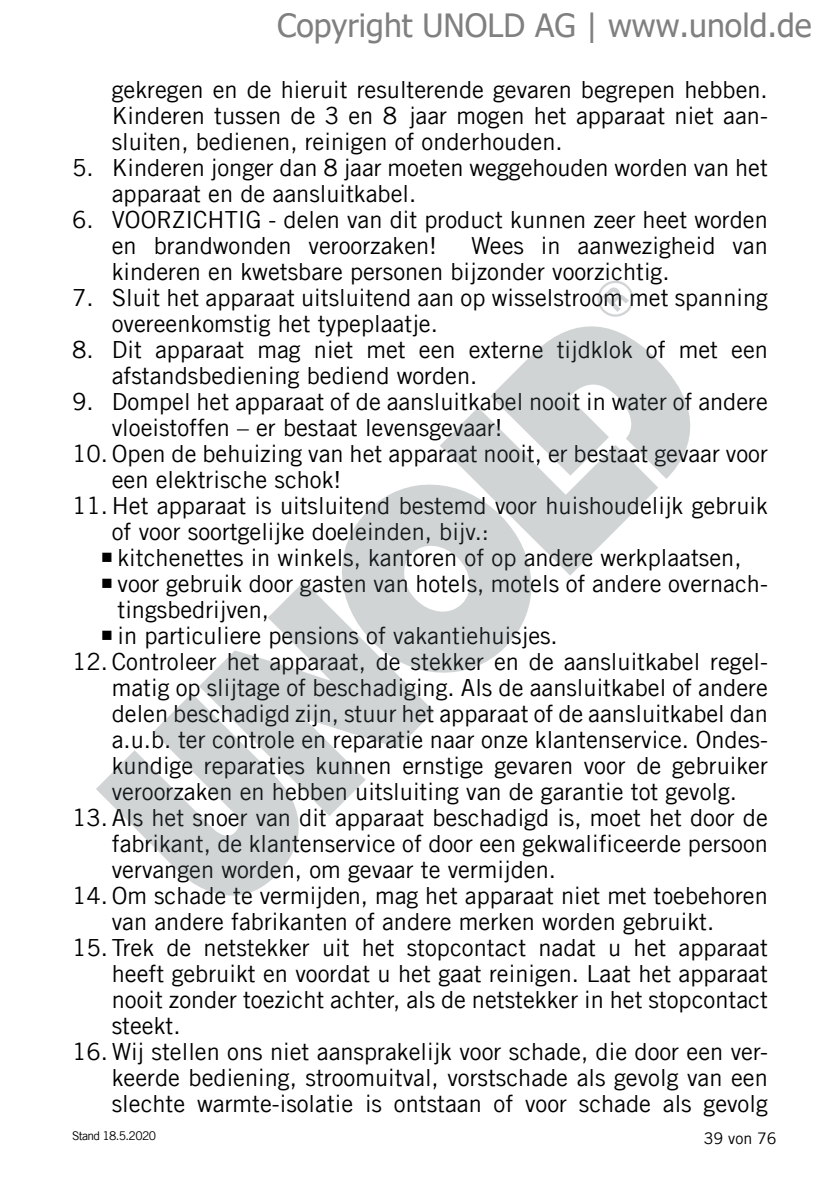
<style>
.page{position:relative;width:840px;height:1191px;background:#fff}
.page>*{position:absolute;margin:0;border:0;box-sizing:border-box;transform-origin:0 0}
.t1{font:32px "Tahoma";color:#808080}
.t2{font:23.6px/26px "Trade Gothic LT Com";color:#000}
.t3{font:16px "Trade Gothic LT Com";color:#000}
.t4{font:12px "Trade Gothic LT Com";letter-spacing:-.055em;color:#000}
</style>
<div class="page">
<svg style="left:530px;top:326px;width:161px;height:153px;fill:#d0d4d5"></svg>
<svg style="left:440px;top:357px;width:218px;height:219px;fill:#d0d4d5"></svg>
<svg style="left:342px;top:447px;width:226px;height:226px;fill:#d0d4d5"></svg>
<svg style="left:199px;top:581px;width:235px;height:235px;fill:#d0d4d5"></svg>
<svg style="left:96px;top:690px;width:231px;height:206px;fill:#d0d4d5"></svg>
<svg style="left:597px;top:280px;width:37px;height:37px"></svg>
<h1 class="t1" style="left:277px;top:4px;width:535px">Copyright UNOLD AG | www.unold.de</h1>
<p class="t2" style="left:112px;top:76px;width:657px;text-align:justify">gekregen en de hieruit resulterende gevaren begrepen hebben.<br>Kinderen tussen de 3 en 8 jaar mogen het apparaat niet aan&shy;sluiten, bedienen, reinigen of onderhouden.</p>
<p class="t2" style="left:112px;top:154px;width:657px;text-indent:-40px">5. Kinderen jonger dan 8 jaar moeten weggehouden worden van het apparaat en de aansluitkabel.</p>
<p class="t2" style="left:112px;top:206px;width:657px;text-indent:-40px">6. VOORZICHTIG - delen van dit product kunnen zeer heet worden en brandwonden veroorzaken!</p>
<p class="t2" style="left:112px;top:232px;width:657px;text-indent:359px">Wees in aanwezigheid van kinderen en kwetsbare personen bijzonder voorzichtig.</p>
<p class="t2" style="left:112px;top:284px;width:657px;text-indent:-40px">7. Sluit het apparaat uitsluitend aan op wisselstroom met spanning overeenkomstig het typeplaatje.</p>
<p class="t2" style="left:112px;top:336px;width:657px;text-indent:-40px">8. Dit apparaat mag niet met een externe tijdklok of met een afstandsbediening bediend worden.</p>
<p class="t2" style="left:72px;top:388px;width:697px">9. Dompel het apparaat of de aansluitkabel nooit in water of andere</p>
<p class="t2" style="left:112px;top:414px;width:392px">vloeistoffen – er bestaat levensgevaar!</p>
<p class="t2" style="left:72px;top:440px;width:697px">10.Open de behuizing van het apparaat nooit, er bestaat gevaar voor</p>
<p class="t2" style="left:112px;top:466px;width:231px">een elektrische schok!</p>
<p class="t2" style="left:112px;top:492px;width:657px;text-indent:-40px">11. Het apparaat is uitsluitend bestemd voor huishoudelijk gebruik of voor soortgelijke doeleinden, bijv.:<br>kitchenettes in winkels, kantoren of op andere werkplaatsen, voor gebruik door gasten van hotels, motels of andere overnach&shy;tingsbedrijven,<br>in particuliere pensions of vakantiehuisjes.</p>
<p class="t2" style="left:112px;top:648px;width:657px;text-align:justify;text-indent:-40px">12. Controleer het apparaat, de stekker en de aansluitkabel regel&shy;matig op slijtage of beschadiging. Als de aansluitkabel of andere delen beschadigd zijn, stuur het apparaat of de aansluitkabel dan a.u.b. ter controle en reparatie naar onze klantenservice. Ondes&shy;kundige reparaties kunnen ernstige gevaren voor de gebruiker veroorzaken en hebben uitsluiting van de garantie tot gevolg.</p>
<p class="t2" style="left:72px;top:804px;width:697px">13. Als het snoer van dit apparaat beschadigd is, moet het door de</p>
<p class="t2" style="left:112px;top:830px;width:657px">fabrikant, de klantenservice of door een gekwalificeerde persoon</p>
<p class="t2" style="left:112px;top:856px;width:445px">vervangen worden, om gevaar te vermijden.</p>
<p class="t2" style="left:72px;top:882px;width:696px">14.Om schade te vermijden, mag het apparaat niet met toebehoren</p>
<p class="t2" style="left:112px;top:908px;width:603px">van andere fabrikanten of andere merken worden gebruikt.</p>
<p class="t2" style="left:112px;top:934px;width:657px;text-align:justify;text-indent:-40px">15. Trek de netstekker uit het stopcontact nadat u het apparaat heeft gebruikt en voordat u het gaat reinigen. Laat het apparaat nooit zonder toezicht achter, als de netstekker in het stopcontact steekt.</p>
<p class="t2" style="left:112px;top:1038px;width:657px;text-align:justify;text-indent:-40px">16. Wij stellen ons niet aansprakelijk voor schade, die door een ver&shy;keerde bediening, stroomuitval, vorstschade als gevolg van een slechte warmte-isolatie is ontstaan of voor schade als gevolg</p>
<p class="t4" style="left:72px;top:1128px;width:85px">Stand 18.5.2020</p>
<p class="t3" style="left:703px;top:1128px;width:74px">39 von 76</p>
</div>
